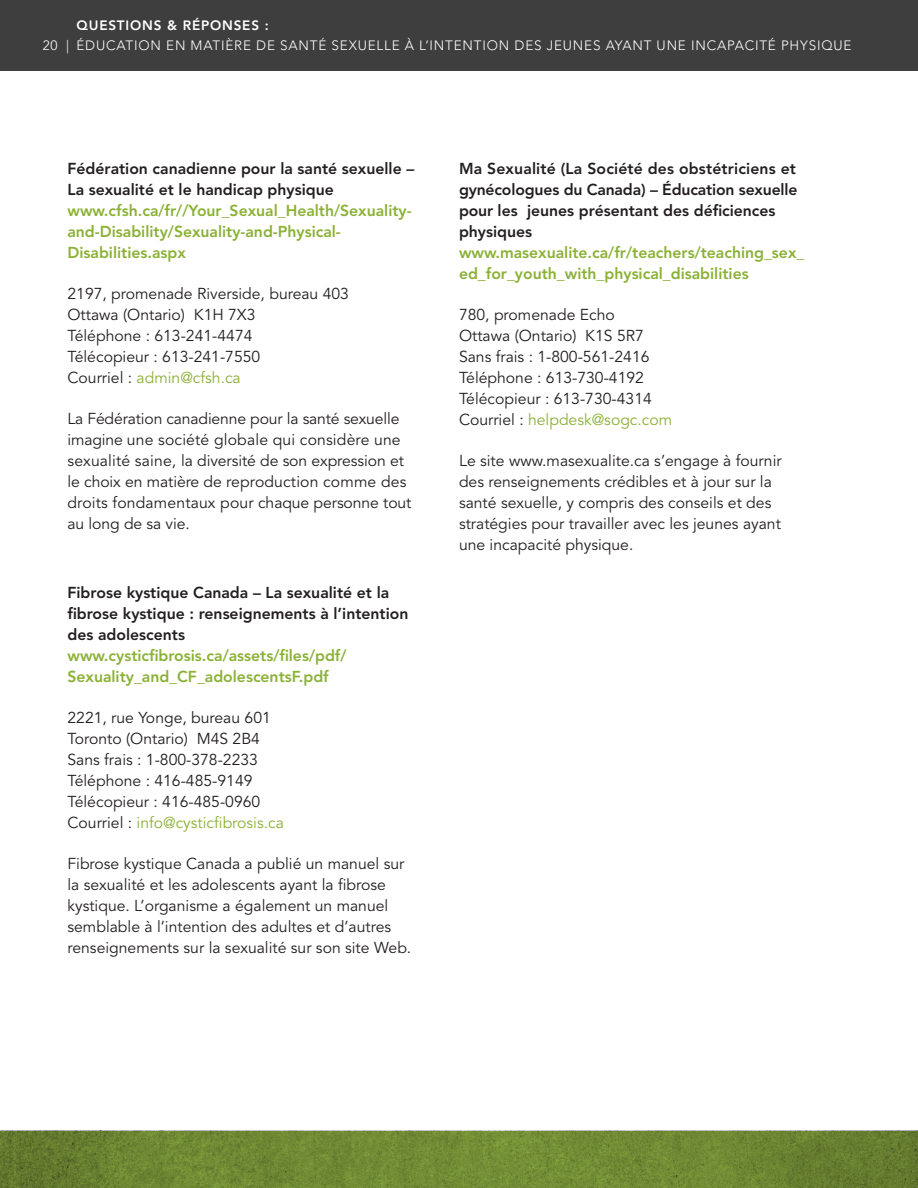
<style>
.page{position:relative;width:918px;height:1188px;background:#fff}
.page>*{position:absolute;margin:0;border:0;box-sizing:border-box;transform-origin:0 0}
.Resources_Paragraphs{font:15.75px/21px "Avenir LT Std";color:#231f20}
.BODY{font:15.75px/21px "Avenir LT Std";color:#231f20}
.BODY-2{font:800 15.75px/21px "Avenir LT Std";color:#231f20}
.BODY-3{font:800 15.75px/21px "Avenir LT Std";color:#8bb136}
.t1{font:300 13.5px "Avenir LT Std";letter-spacing:.06em;color:#fff}
.t2{font:800 13.5px "Avenir LT Std";letter-spacing:.06em;color:#fff}
.s1{color:#231f20}
.s2{color:#8bb136}
</style>
<div class="page">
<svg style="left:0;top:1131px;width:917px;height:57px;background:#6d8632"></svg>
<hr style="left:917px;top:1131px;width:1px;height:57px;background:#96b845">
<div style="left:0;top:0;width:918px;height:70px;background:#3e3e3f"></div>
<p class="t2" style="left:76px;top:18px;width:194px">QUESTIONS &amp; RÉPONSES :</p>
<p class="t1" style="left:43px;top:37px;width:810px">20 | ÉDUCATION EN MATIÈRE DE SANTÉ SEXUELLE À L’INTENTION DES JEUNES AYANT UNE INCAPACITÉ PHYSIQUE</p>
<p class="BODY-3" style="left:68px;top:158px;width:348px"><span class="s1">Fédération canadienne pour la santé sexuelle – La sexualité et le handicap physique </span>www.cfsh.ca/fr//Your_Sexual_Health/Sexuality&shy;and-Disability/Sexuality-and-Physical-Disabilities.aspx</p>
<p class="BODY" style="left:68px;top:284px;width:283px">2197, promenade Riverside, bureau 403<br>Ottawa (Ontario) K1H 7X3<br>Téléphone : 613-241-4474<br>Télécopieur : 613-241-7550<br>Courriel : <span class="s2">admin@cfsh.ca</span></p>
<p class="Resources_Paragraphs" style="left:68px;top:409px;width:346px">La Fédération canadienne pour la santé sexuelle imagine une société globale qui considère une sexualité saine, la diversité de son expression et le choix en matière de reproduction comme des droits fondamentaux pour chaque personne tout au long de sa vie.</p>
<p class="BODY-2" style="left:68px;top:582px;width:342px">Fibrose kystique Canada – La sexualité et la fibrose kystique : renseignements à l’intention des adolescents <span class="s2">www.cysticfibrosis.ca/assets/files/pdf/ Sexuality_and_CF_adolescentsF.pdf</span></p>
<p class="BODY" style="left:68px;top:707px;width:218px">2221, rue Yonge, bureau 601<br>Toronto (Ontario) M4S 2B4<br>Sans frais : 1-800-378-2233<br>Téléphone : 416-485-9149<br>Télécopieur : 416-485-0960<br>Courriel : <span class="s2">info@cysticfibrosis.ca</span></p>
<p class="Resources_Paragraphs" style="left:68px;top:854px;width:345px">Fibrose kystique Canada a publié un manuel sur la sexualité et les adolescents ayant la fibrose kystique. L’organisme a également un manuel semblable à l’intention des adultes et d’autres renseignements sur la sexualité sur son site Web.</p>
<p class="BODY-2" style="left:459px;top:158px;width:347px">Ma Sexualité (La Société des obstétriciens et gynécologues du Canada) – Éducation sexuelle pour les jeunes présentant des déficiences physiques <span class="s2">www.masexualite.ca/fr/teachers/teaching_sex_ ed_for_youth_with_physical_disabilities</span></p>
<p class="BODY" style="left:459px;top:305px;width:215px">780, promenade Echo<br>Ottawa (Ontario) K1S 5R7<br>Sans frais : 1-800-561-2416<br>Téléphone : 613-730-4192<br>Télécopieur : 613-730-4314<br>Courriel : <span class="s2">helpdesk@sogc.com</span></p>
<p class="Resources_Paragraphs" style="left:459px;top:451px;width:324px">Le site www.masexualite.ca s’engage à fournir des renseignements crédibles et à jour sur la santé sexuelle, y compris des conseils et des stratégies pour travailler avec les jeunes ayant une incapacité physique.</p>
</div>
